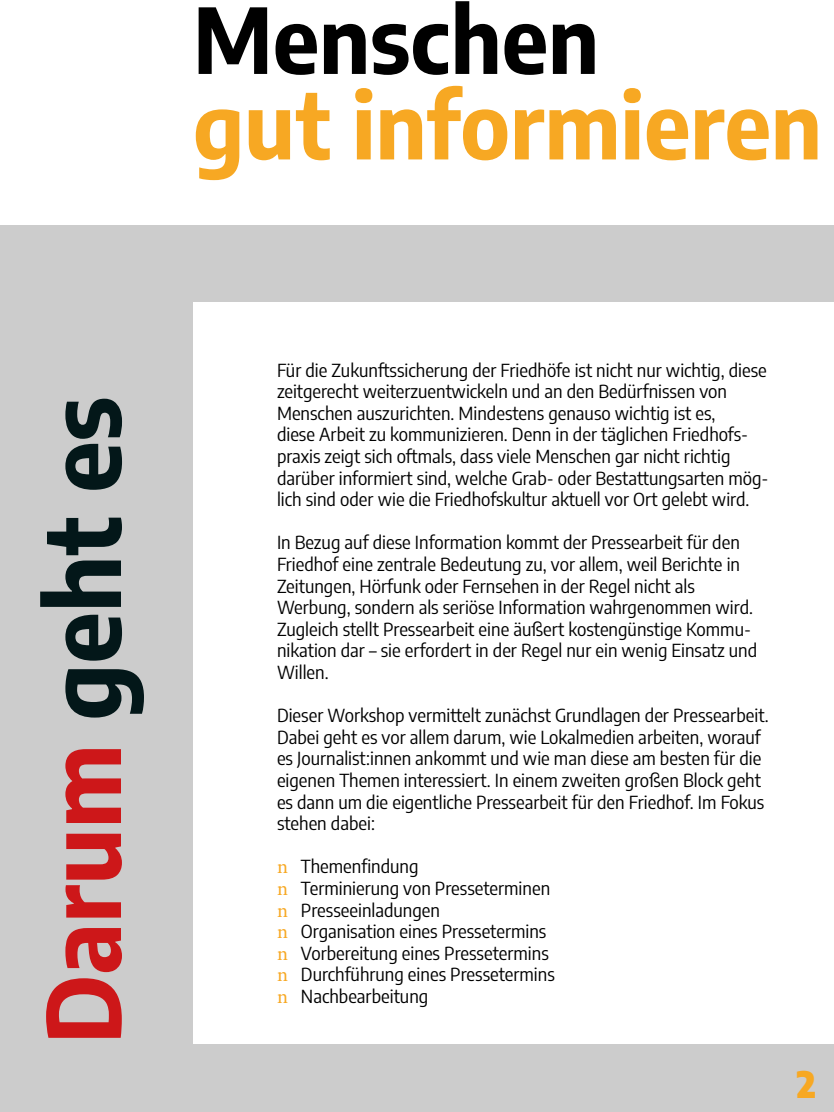
<style>
.page{position:relative;width:834px;height:1112px;background:#fff}
.page>*{position:absolute;margin:0;border:0;box-sizing:border-box;transform-origin:0 0}
.t1{font:700 semi-condensed 100px "Encode Sans";color:#031719}
.t2{font:700 semi-condensed 90px "Encode Sans";color:#f7a823}
.t3{font:700 semi-condensed 90px "Encode Sans";color:#000}
.t4{font:900 semi-condensed 36px "Encode Sans";color:#f7a823}
.t5{font:semi-condensed 18px/21.6px "Encode Sans";color:#000}
.s1{color:#cd1719}
.s2{font-family:"Minion Pro";font-stretch:normal;font-size:20px;color:#f7a823}
</style>
<div class="page">
<div style="left:0;top:225px;width:834px;height:887px;background:#ccc"></div>
<div style="left:193px;top:302px;width:641px;height:742px;background:#fff"></div>
<h2 class="t3" style="left:193px;top:-27px;width:408px">Menschen</h2>
<h2 class="t2" style="left:193px;top:58px;width:630px">gut informieren</h2>
<h1 class="t1" style="left:9px;top:1044px;width:649px;rotate:-90deg"><span class="s1">Darum</span> geht es</h1>
<p class="t5" style="left:277px;top:358px;width:493px">Für die Zukunftssicherung der Friedhöfe ist nicht nur wichtig, diese zeitgerecht weiterzuentwickeln und an den Bedürfnissen von Menschen auszurichten. Mindestens genauso wichtig ist es,<br>diese Arbeit zu kommunizieren. Denn in der täglichen Friedhofs&shy;praxis zeigt sich oftmals, dass viele Menschen gar nicht richtig darüber informiert sind, welche Grab- oder Bestattungsarten mög&shy;lich sind oder wie die Friedhofskultur aktuell vor Ort gelebt wird.</p>
<p class="t5" style="left:277px;top:531px;width:482px">In Bezug auf diese Information kommt der Pressearbeit für den Friedhof eine zentrale Bedeutung zu, vor allem, weil Berichte in Zeitungen, Hörfunk oder Fernsehen in der Regel nicht als Werbung, sondern als seriöse Information wahrgenommen wird.<br>Zugleich stellt Pressearbeit eine äußert kostengünstige Kommu&shy;nikation dar – sie erfordert in der Regel nur ein wenig Einsatz und Willen.</p>
<p class="t5" style="left:277px;top:704px;width:493px">Dieser Workshop vermittelt zunächst Grundlagen der Pressearbeit.<br>Dabei geht es vor allem darum, wie Lokalmedien arbeiten, worauf es Journalist:innen ankommt und wie man diese am besten für die eigenen Themen interessiert. In einem zweiten großen Block geht es dann um die eigentliche Pressearbeit für den Friedhof. Im Fokus stehen dabei:</p>
<p class="t5" style="left:277px;top:855px;width:279px"><span class="s2">n</span> Themenfindung<br><span class="s2">n</span> Terminierung von Presseterminen <span class="s2">n</span> Presseeinladungen<br><span class="s2">n</span> Organisation eines Pressetermins <span class="s2">n</span> Vorbereitung eines Pressetermins <span class="s2">n</span> Durchführung eines Pressetermins <span class="s2">n</span> Nachbearbeitung</p>
<h3 class="t4" style="left:797px;top:1056px;width:21px">2</h3>
</div>
